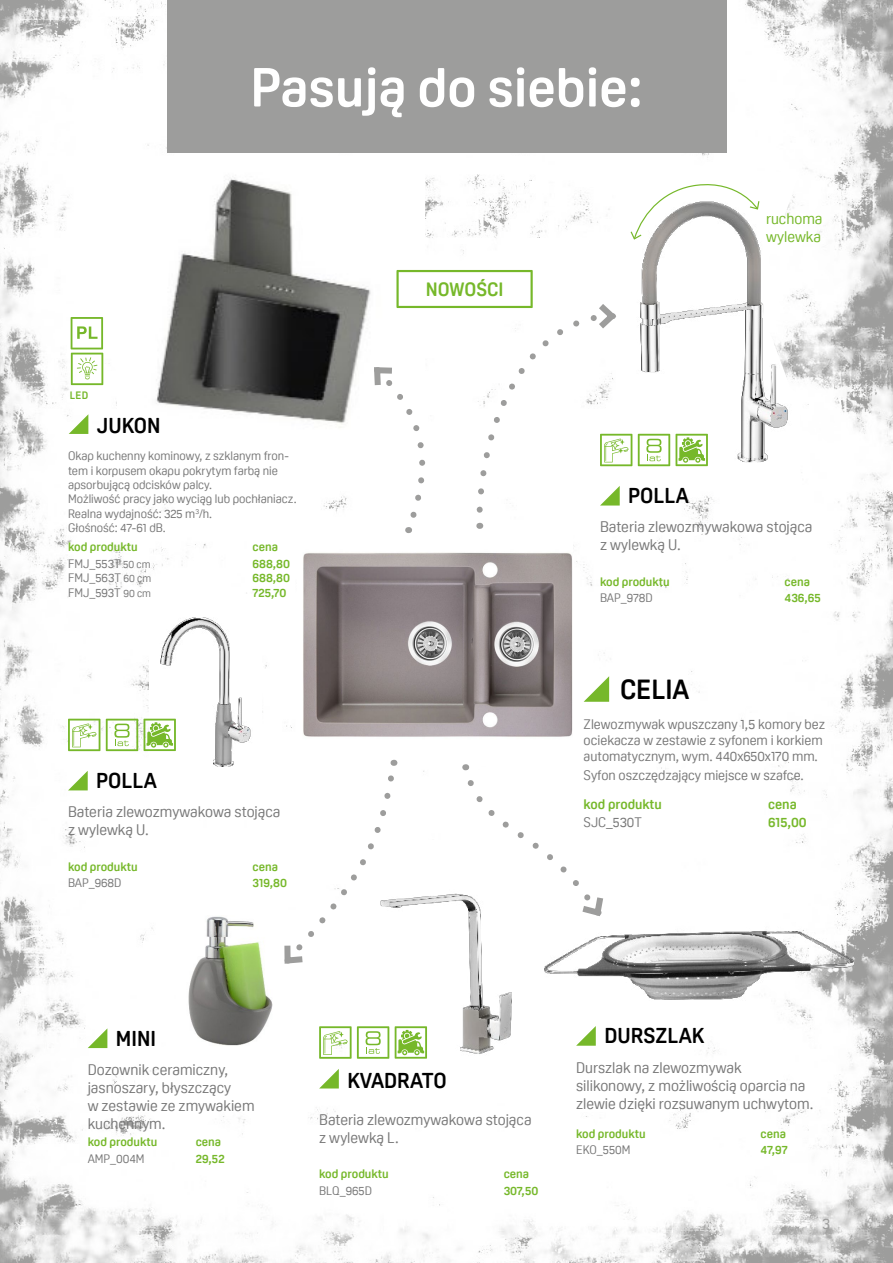
<style>
.page{position:relative;width:893px;height:1263px;background:#fff}
.page>*{position:absolute;margin:0;border:0;box-sizing:border-box;transform-origin:0 0}
.t1{font:700 54px "Oscine";color:#fff}
.t2{font:700 27px "Oscine";color:#000}
.t3{font:700 21px "Oscine";color:#000}
.t4{font:700 18.75px "Oscine";color:#76b82a}
.t5{font:15px/18px "Oscine";color:#797979}
.t6{font:15px/18px "Oscine";color:#76b82a}
.t7{font:15px "Oscine";color:#9d9d9c}
.t8{font:13.5px/16.2px "Oscine";color:#797979}
.t9{font:700 13.5px "Oscine";color:#76b82a}
.t10{font:12px/14.4px "Oscine";color:#797979}
.t11{font:700 12px "Oscine";color:#76b82a}
.t12{font:700 10.5px "Oscine";color:#76b82a}
.s1{font-size:10.5px}
</style>
<div class="page">
<img style="left:0;top:0;width:893px;height:1263px">
<div style="left:357px;top:840px;width:177px;height:248px;background:#fff"></div>
<img style="left:389px;top:893px;width:122px;height:166px">
<div style="left:149px;top:595px;width:112px;height:194px;background:#fff"></div>
<img style="left:149px;top:617px;width:102px;height:150px">
<svg style="left:319px;top:1069px;width:20px;height:19px"></svg>
<svg style="left:395px;top:1026px;width:32px;height:33px"></svg>
<svg style="left:319px;top:1026px;width:70px;height:33px"></svg>
<img style="left:117px;top:165px;width:307px;height:291px">
<svg style="left:69px;top:414px;width:19px;height:20px"></svg>
<svg style="left:615px;top:171px;width:185px;height:321px"></svg>
<img style="left:615px;top:201px;width:185px;height:261px">
<div style="left:167px;top:0;width:559px;height:153px;background:#9d9d9c"></div>
<img style="left:298px;top:521px;width:275px;height:244px">
<svg style="left:584px;top:676px;width:25px;height:26px"></svg>
<svg style="left:638px;top:434px;width:70px;height:32px"></svg>
<svg style="left:71px;top:317px;width:32px;height:68px"></svg>
<svg style="left:281px;top:760px;width:118px;height:207px"></svg>
<svg style="left:460px;top:764px;width:147px;height:156px"></svg>
<div style="left:177px;top:895px;width:99px;height:172px;background:#fff"></div>
<img style="left:188px;top:916px;width:85px;height:130px">
<svg style="left:68px;top:771px;width:20px;height:19px"></svg>
<svg style="left:88px;top:1028px;width:19px;height:20px"></svg>
<svg style="left:144px;top:719px;width:32px;height:32px"></svg>
<svg style="left:68px;top:719px;width:32px;height:32px"></svg>
<svg style="left:106px;top:719px;width:32px;height:32px"></svg>
<svg style="left:576px;top:1027px;width:20px;height:19px"></svg>
<img style="left:544px;top:870px;width:309px;height:157px">
<svg style="left:629px;top:179px;width:131px;height:61px"></svg>
<svg style="left:371px;top:270px;width:261px;height:263px"></svg>
<p class="t12" style="left:70px;top:389px;width:20px">led</p>
<h3 class="t3" style="left:97px;top:414px;width:65px">JUKON</h3>
<h1 class="t1" style="left:250px;top:57px;width:394px">Pasują do siebie:</h1>
<p class="t4" style="left:426px;top:279px;width:79px">NOWOŚCI</p>
<p class="t6" style="left:766px;top:210px;width:58px">ruchoma wylewka</p>
<p class="t10" style="left:68px;top:449px;width:230px">Okap kuchenny kominowy, z szklanym fron&shy;tem i korpusem okapu pokrytym farbą nie apsorbującą odcisków palcy.<br>Możliwość pracy jako wyciąg lub pochłaniacz.<br>Realna wydajność: 325 m<sup>3</sup>/h.<br>Głośność: 47-61 dB.</p>
<p class="t11" style="left:68px;top:540px;width:71px">kod produktu</p>
<p class="t11" style="left:253px;top:540px;width:27px">cena</p>
<p class="t10" style="left:68px;top:556px;width:84px">FMJ_553T <span class="s1">50 cm</span></p>
<p class="t11" style="left:253px;top:557px;width:39px">688,80</p>
<p class="t10" style="left:68px;top:571px;width:85px">FMJ_563T <span class="s1">60 cm</span></p>
<p class="t11" style="left:253px;top:571px;width:39px">688,80</p>
<p class="t10" style="left:68px;top:585px;width:84px">FMJ_593T <span class="s1">90 cm</span></p>
<p class="t11" style="left:253px;top:586px;width:35px">725,70</p>
<h3 class="t3" style="left:96px;top:769px;width:62px">POLLA</h3>
<p class="t5" style="left:68px;top:803px;width:214px">Bateria zlewozmywakowa stojąca z wylewką U.</p>
<p class="t11" style="left:68px;top:860px;width:71px">kod produktu</p>
<p class="t11" style="left:253px;top:860px;width:27px">cena</p>
<p class="t10" style="left:68px;top:876px;width:55px">BAP_968D</p>
<p class="t11" style="left:253px;top:876px;width:36px">319,80</p>
<h3 class="t3" style="left:628px;top:484px;width:62px">POLLA</h3>
<p class="t5" style="left:600px;top:518px;width:214px">Bateria zlewozmywakowa stojąca z wylewką U.</p>
<p class="t11" style="left:600px;top:575px;width:71px">kod produktu</p>
<p class="t11" style="left:784px;top:575px;width:27px">cena</p>
<p class="t10" style="left:600px;top:591px;width:54px">BAP_978D</p>
<p class="t11" style="left:784px;top:591px;width:38px">436,65</p>
<h2 class="t2" style="left:620px;top:674px;width:71px">CELIA</h2>
<p class="t8" style="left:584px;top:716px;width:243px">Zlewozmywak wpuszczany 1,5 komory bez ociekacza w zestawie z syfonem i korkiem automatycznym, wym. 440x650x170 mm.</p>
<p class="t8" style="left:584px;top:767px;width:222px">Syfon oszczędzający miejsce w szafce.</p>
<p class="t9" style="left:584px;top:796px;width:80px">kod produktu</p>
<p class="t9" style="left:768px;top:796px;width:30px">cena</p>
<p class="t8" style="left:584px;top:814px;width:60px">SJC_530T</p>
<p class="t9" style="left:768px;top:814px;width:40px">615,00</p>
<h3 class="t3" style="left:116px;top:1026px;width:42px">MINI</h3>
<p class="t5" style="left:88px;top:1061px;width:168px">Dozownik ceramiczny, jasnoszary, błyszczący<br>w zestawie ze zmywakiem kuchennym.</p>
<p class="t11" style="left:88px;top:1135px;width:71px">kod produktu</p>
<p class="t11" style="left:196px;top:1135px;width:27px">cena</p>
<p class="t10" style="left:88px;top:1151px;width:58px">AMP_004M</p>
<p class="t11" style="left:196px;top:1151px;width:30px">29,52</p>
<h3 class="t3" style="left:347px;top:1069px;width:101px">KVADRATO</h3>
<p class="t5" style="left:319px;top:1111px;width:214px">Bateria zlewozmywakowa stojąca z wylewką L.</p>
<p class="t11" style="left:319px;top:1167px;width:71px">kod produktu</p>
<p class="t11" style="left:504px;top:1167px;width:27px">cena</p>
<p class="t10" style="left:319px;top:1183px;width:54px">BLQ_965D</p>
<p class="t11" style="left:504px;top:1184px;width:36px">307,50</p>
<h3 class="t3" style="left:604px;top:1024px;width:102px">DURSZLAK</h3>
<p class="t5" style="left:576px;top:1058px;width:239px">Durszlak na zlewozmywak silikonowy, z możliwością oparcia na zlewie dzięki rozsuwanym uchwytom.</p>
<p class="t11" style="left:576px;top:1126px;width:71px">kod produktu</p>
<p class="t11" style="left:761px;top:1126px;width:27px">cena</p>
<p class="t10" style="left:576px;top:1143px;width:56px">EKO_550M</p>
<p class="t11" style="left:761px;top:1143px;width:29px">47,97</p>
<p class="t7" style="left:822px;top:1215px;width:9px">3</p>
</div>
